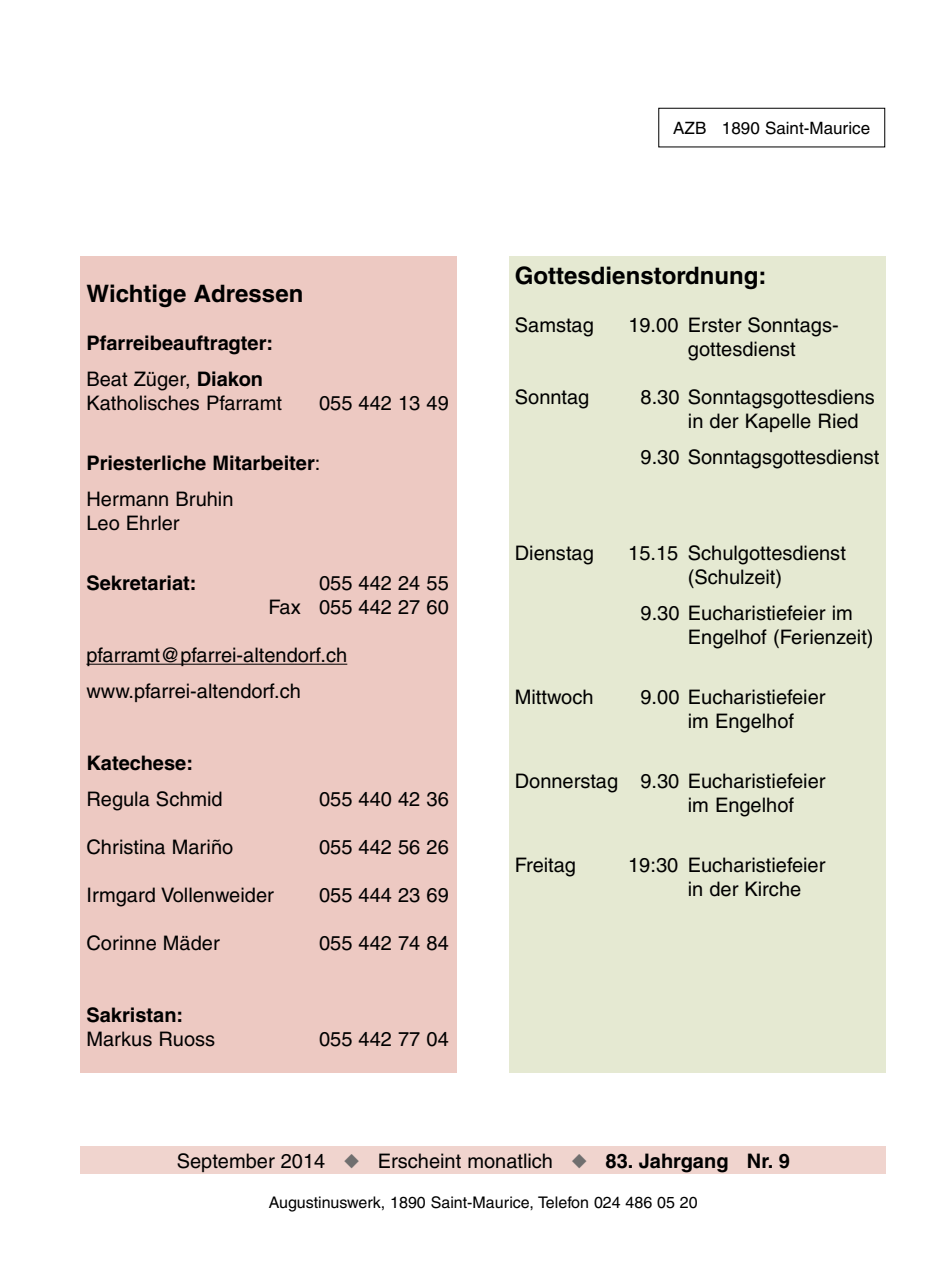
<style>
.page{position:relative;width:942px;height:1276px;background:#fff}
.page>*{position:absolute;margin:0;border:0;box-sizing:border-box;transform-origin:0 0}
.t1{font:700 24px "Helvetica";color:#000}
.t2{font:20px/24px "Helvetica";color:#000}
.t3{font:700 20px/36px "Helvetica";color:#000}
.t4{font:17px "Helvetica";color:#000}
.t5{font:16px "Helvetica";color:#000}
.s1{font-weight:400}
.s2{color:#706f6f}
.s3{font-weight:700}
</style>
<div class="page">
<div style="left:80px;top:257px;width:376px;height:816px;background:#edc9c2"></div>
<hr style="left:86px;top:663px;width:261px;height:1px;background:#000">
<div style="left:508px;top:257px;width:376px;height:816px;background:#e5e9d2"></div>
<div style="left:80px;top:1146px;width:805px;height:28px;background:#f0d4ce"></div>
<p class="t1" style="left:86px;top:279px;width:218px">Wichtige Adressen</p>
<p class="t3" style="left:86px;top:325px;width:188px">Pfarreibeauftragter:<br><span class="s1">Beat Züger,</span> Diakon</p>
<p class="t2" style="left:86px;top:391px;width:197px">Katholisches Pfarramt</p>
<p class="t2" style="left:319px;top:391px;width:131px">055 442 13 49</p>
<p class="t3" style="left:86px;top:445px;width:235px">Priesterliche Mitarbeiter<span class="s1">:<br>Hermann Bruhin</span></p>
<p class="t2" style="left:86px;top:511px;width:95px">Leo Ehrler</p>
<p class="t3" style="left:86px;top:565px;width:112px">Sekretariat:</p>
<p class="t2" style="left:268px;top:571px;width:182px;text-align:right">055 442 24 55<br>Fax 055 442 27 60</p>
<p class="t2" style="left:86px;top:637px;width:262px;line-height:36px">pfarramt@pfarrei-altendorf.ch www.pfarrei-altendorf.ch</p>
<p class="t3" style="left:86px;top:745px;width:108px">Katechese:</p>
<p class="t2" style="left:86px;top:787px;width:138px">Regula Schmid</p>
<p class="t2" style="left:319px;top:787px;width:131px">055 440 42 36</p>
<p class="t2" style="left:86px;top:835px;width:148px">Christina Mariño</p>
<p class="t2" style="left:319px;top:835px;width:131px">055 442 56 26</p>
<p class="t2" style="left:86px;top:883px;width:189px">Irmgard Vollenweider</p>
<p class="t2" style="left:319px;top:883px;width:131px">055 444 23 69</p>
<p class="t2" style="left:86px;top:931px;width:135px">Corinne Mäder</p>
<p class="t2" style="left:319px;top:931px;width:131px">055 442 74 84</p>
<p class="t3" style="left:86px;top:997px;width:98px">Sakristan:</p>
<p class="t2" style="left:86px;top:1027px;width:130px">Markus Ruoss</p>
<p class="t2" style="left:319px;top:1027px;width:131px">055 442 77 04</p>
<p class="t4" style="left:673px;top:118px;width:198px">AZB 1890 Saint-Maurice</p>
<p class="t1" style="left:514px;top:261px;width:253px">Gottesdienstordnung:</p>
<p class="t2" style="left:514px;top:313px;width:80px">Samstag</p>
<p class="t2" style="left:687px;top:313px;width:150px;text-indent:-60px">19.00 Erster Sonntags&shy;gottesdienst</p>
<p class="t2" style="left:514px;top:385px;width:76px">Sonntag</p>
<p class="t2" style="left:687px;top:385px;width:188px;text-indent:-47px">8.30 Sonntagsgottesdiens in der Kapelle Ried</p>
<p class="t2" style="left:640px;top:445px;width:240px">9.30 Sonntagsgottesdienst</p>
<p class="t2" style="left:514px;top:541px;width:80px">Dienstag</p>
<p class="t2" style="left:628px;top:541px;width:219px;text-align:center">15.15 Schulgottesdienst (Schulzeit)</p>
<p class="t2" style="left:687px;top:601px;width:187px;text-indent:-47px">9.30 Eucharistiefeier im<br>Engelhof (Ferienzeit)</p>
<p class="t2" style="left:514px;top:685px;width:80px">Mittwoch</p>
<p class="t2" style="left:687px;top:685px;width:139px;text-indent:-47px">9.00 Eucharistiefeier im Engelhof</p>
<p class="t2" style="left:687px;top:769px;width:139px;text-indent:-173px">Donnerstag 9.30 Eucharistiefeier im Engelhof</p>
<p class="t2" style="left:514px;top:853px;width:63px">Freitag</p>
<p class="t2" style="left:687px;top:853px;width:139px;text-indent:-60px">19:30 Eucharistiefeier in der Kirche</p>
<p class="t2" style="left:177px;top:1149px;width:614px">September 2014 <span class="s2">◆</span> Erscheint monatlich <span class="s2">◆</span> <span class="s3">83. Jahrgang Nr. 9</span></p>
<p class="t5" style="left:269px;top:1192px;width:430px">Augustinuswerk, 1890 Saint-Maurice, Telefon 024 486 05 20</p>
</div>
